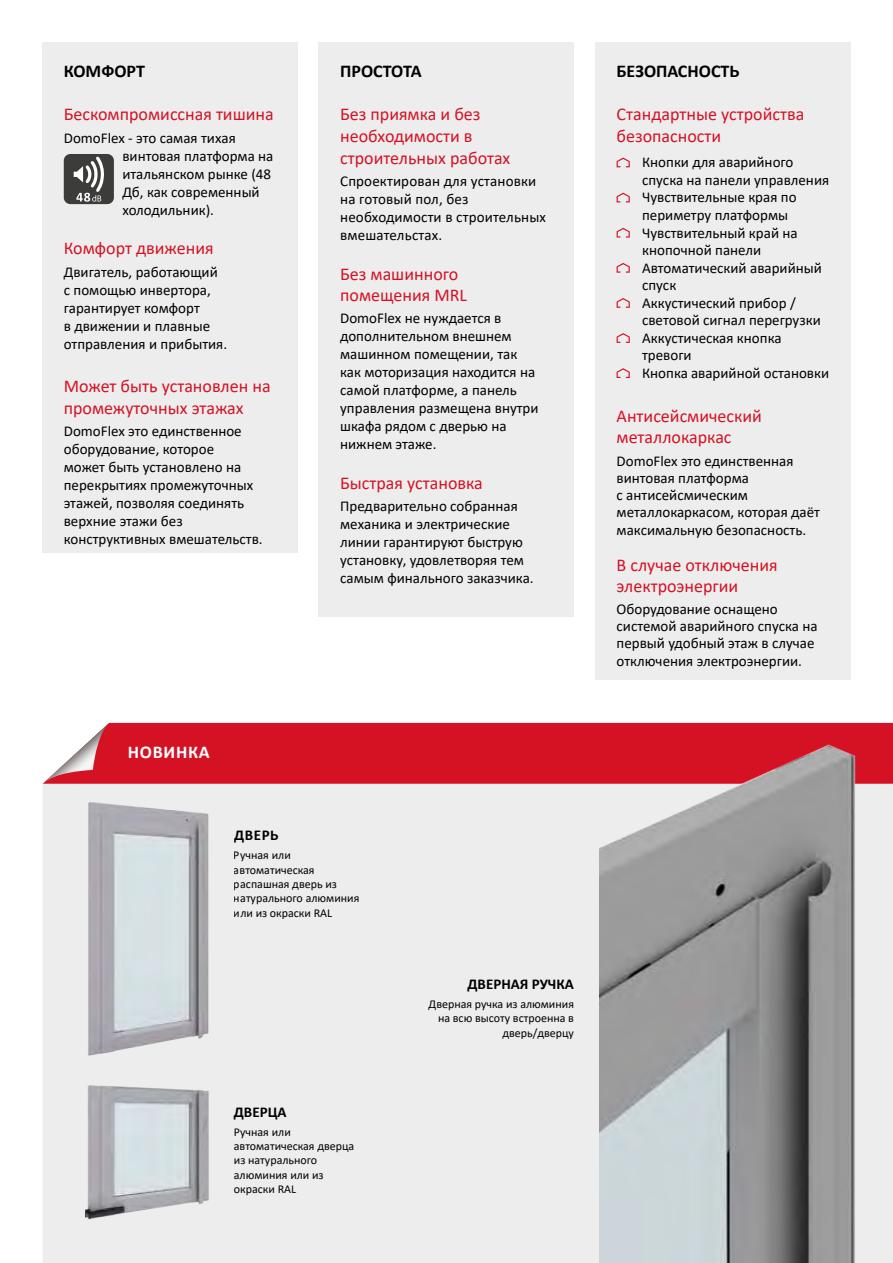
<style>
.page{position:relative;width:893px;height:1263px;background:#fff}
.page>*{position:absolute;margin:0;border:0;box-sizing:border-box;transform-origin:0 0}
.t1{font:18px/21.6px "Calibri";color:#d51224}
.t2{font:700 18px "Calibri";color:#000}
.t3{font:700 18px "Calibri";letter-spacing:.04em;color:#fff}
.t4{font:15px/18px "Calibri";color:#000}
.t5{font:700 15px "Calibri";color:#000}
.t6{font:12px/14.4px "Calibri";color:#000}
</style>
<div class="page">
<div style="left:43px;top:784px;width:850px;height:479px;background:#ededed"></div>
<div style="left:43px;top:723px;width:850px;height:61px;background:#d51224"></div>
<div style="left:319px;top:43px;width:255px;height:574px;background:#ededed"></div>
<div style="left:43px;top:43px;width:255px;height:510px;background:#ededed"></div>
<div style="left:595px;top:43px;width:255px;height:637px;background:#ededed"></div>
<img style="left:85px;top:799px;width:128px;height:260px">
<img style="left:85px;top:1071px;width:128px;height:149px">
<svg style="left:44px;top:723px;width:65px;height:60px"></svg>
<img style="left:600px;top:723px;width:272px;height:540px">
<svg style="left:617px;top:158px;width:13px;height:9px"></svg>
<svg style="left:617px;top:193px;width:13px;height:9px"></svg>
<svg style="left:617px;top:228px;width:13px;height:10px"></svg>
<svg style="left:617px;top:263px;width:13px;height:10px"></svg>
<svg style="left:617px;top:298px;width:13px;height:10px"></svg>
<svg style="left:617px;top:333px;width:13px;height:10px"></svg>
<svg style="left:617px;top:368px;width:13px;height:10px"></svg>
<div style="left:64px;top:154px;width:50px;height:50px;background:#3c3c3b;border-radius:7px"></div>
<svg style="left:74px;top:157px;width:30px;height:45px"></svg>
<p class="t2" style="left:64px;top:59px;width:83px">КОМФОРТ</p>
<p class="t1" style="left:64px;top:103px;width:212px">Бескомпромиссная тишина</p>
<p class="t4" style="left:122px;top:128px;width:153px;text-indent:-59px">DomoFlex - это самая тихая винтовая платформа на итальянском рынке (48<br>Дб, как современный холодильник).</p>
<p class="t1" style="left:64px;top:237px;width:151px">Комфорт движения</p>
<p class="t4" style="left:64px;top:262px;width:165px">Двигатель, работающий с помощью инвертора, гарантирует комфорт<br>в движении и плавные отправления и прибытия.</p>
<p class="t1" style="left:64px;top:375px;width:208px">Может быть установлен на промежуточных этажах</p>
<p class="t4" style="left:64px;top:422px;width:200px">DomoFlex это единственное оборудование, которое<br>может быть установлено на перекрытиях промежуточных этажей, позволяя соединять верхние этажи без конструктивных вмешательств.</p>
<p class="t3" style="left:128px;top:739px;width:83px">НОВИНКА</p>
<p class="t2" style="left:340px;top:59px;width:83px">ПРОСТОТА</p>
<p class="t1" style="left:340px;top:103px;width:172px">Без приямка и без необходимости в строительных работах</p>
<p class="t4" style="left:340px;top:172px;width:207px">Спроектирован для установки на готовый пол, без необходимости в строительных вмешательстах.</p>
<p class="t1" style="left:340px;top:262px;width:128px">Без машинного помещения MRL</p>
<p class="t4" style="left:340px;top:309px;width:200px">DomoFlex не нуждается в дополнительном внешнем машинном помещении, так как моторизация находится на самой платформе, а панель управления размещена внутри шкафа рядом с дверью на нижнем этаже.</p>
<p class="t1" style="left:340px;top:472px;width:144px">Быстрая установка</p>
<p class="t4" style="left:340px;top:497px;width:195px">Предварительно собранная механика и электрические линии гарантируют быструю установку, удовлетворяя тем самым финального заказчика.</p>
<p class="t5" style="left:234px;top:825px;width:46px">ДВЕРЬ</p>
<p class="t6" style="left:234px;top:848px;width:127px">Ручная или автоматическая распашная дверь из натурального алюминия или из окраски RAL</p>
<p class="t5" style="left:234px;top:1101px;width:54px">ДВЕРЦА</p>
<p class="t6" style="left:234px;top:1124px;width:122px">Ручная или автоматическая дверца из натурального алюминия или из окраски RAL</p>
<p class="t5" style="left:468px;top:974px;width:108px">ДВЕРНАЯ РУЧКА</p>
<p class="t6" style="left:429px;top:996px;width:147px;text-align:right">Дверная ручка из алюминия на всю высоту встроенна в дверь/дверцу</p>
<p class="t2" style="left:617px;top:59px;width:124px">БЕЗОПАСНОСТЬ</p>
<p class="t1" style="left:617px;top:103px;width:189px">Стандартные устройства безопасности</p>
<p class="t4" style="left:642px;top:153px;width:189px;line-height:17.5px">Кнопки для аварийного спуска на панели управления<br>Чувствительные края по периметру платформы<br>Чувствительный край на кнопочной панели<br>Автоматический аварийный спуск<br>Аккустический прибор / световой сигнал перегрузки<br>Аккустическая кнопка тревоги<br>Кнопка аварийной остановки</p>
<p class="t1" style="left:617px;top:405px;width:147px">Антисейсмический металлокаркас</p>
<p class="t4" style="left:617px;top:452px;width:205px;line-height:17.4px">DomoFlex это единственная винтовая платформа<br>с антисейсмическим металлокаркасом, которая даёт максимальную безопасность.</p>
<p class="t1" style="left:617px;top:554px;width:163px;line-height:21px">В случае отключения электроэнергии</p>
<p class="t4" style="left:617px;top:600px;width:203px;line-height:17.5px">Оборудование оснащено системой аварийного спуска на первый удобный этаж в случае отключения электроэнергии.</p>
</div>
